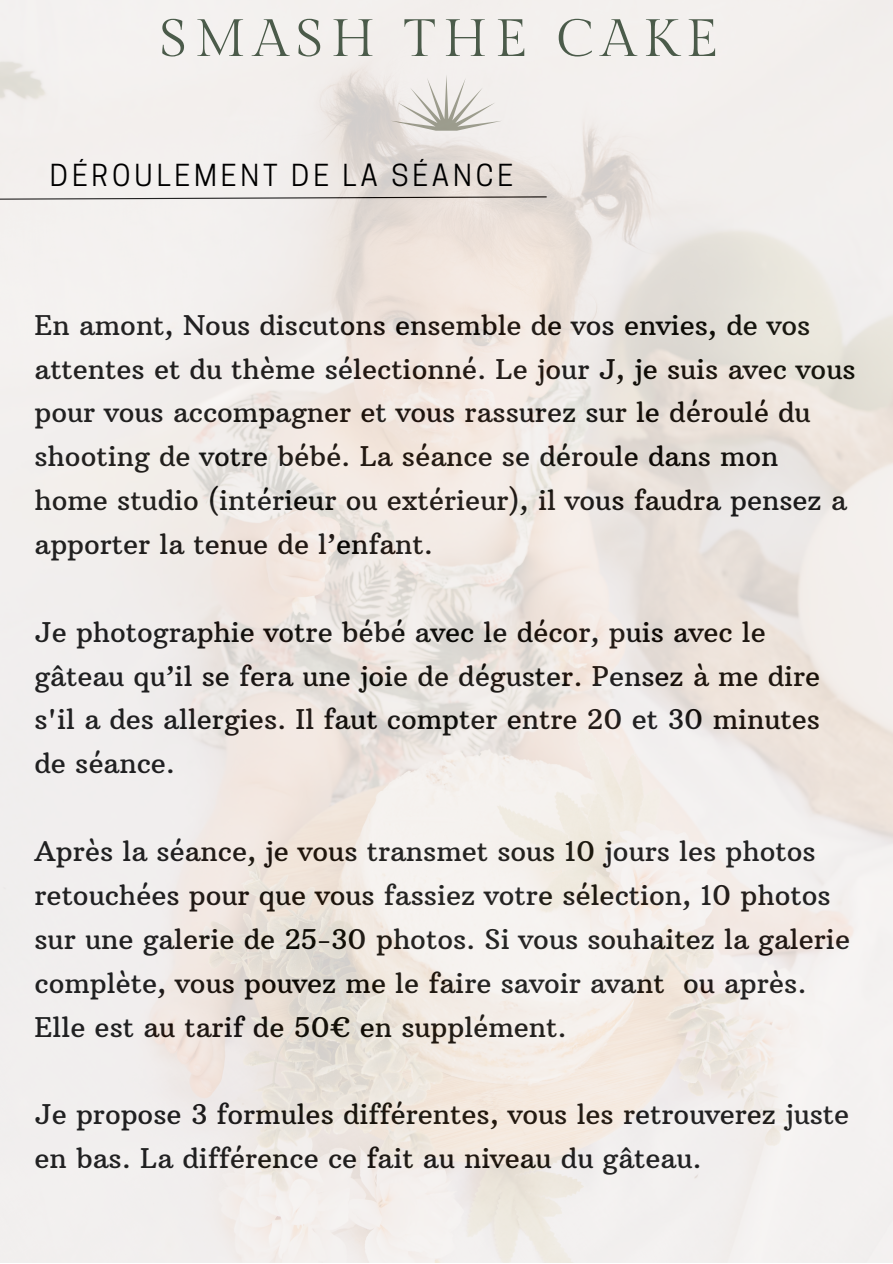
<style>
.page{position:relative;width:893px;height:1264px;background:#fff}
.page>*{position:absolute;margin:0;border:0;box-sizing:border-box;transform-origin:0 0}
.t1{font:52.5px "Gilda Display";letter-spacing:.145em;color:#4b5b4a}
.t2{font:28.5px "Cooper Hewitt";letter-spacing:.135em;color:#000}
.t3{font:27.6px/43.8px "Arbutus Slab";color:#000}
</style>
<div class="page">
<img style="left:0;top:0;width:892px;height:1262px">
<p class="t1" style="left:159px;top:9px;width:560px">SMASH THE CAKE</p>
<p class="t2" style="left:50px;top:164px;width:464px">DÉROULEMENT DE LA SÉANCE</p>
<p class="t3" style="left:34px;top:303px;width:822px">En amont, Nous discutons ensemble de vos envies, de vos attentes et du thème sélectionné. Le jour J, je suis avec vous pour vous accompagner et vous rassurez sur le déroulé du shooting de votre bébé. La séance se déroule dans mon home studio (intérieur ou extérieur), il vous faudra pensez a apporter la tenue de l’enfant.</p>
<p class="t3" style="left:34px;top:610px;width:787px">Je photographie votre bébé avec le décor, puis avec le gâteau qu’il se fera une joie de déguster. Pensez à me dire s'il a des allergies. Il faut compter entre 20 et 30 minutes de séance.</p>
<p class="t3" style="left:34px;top:829px;width:817px">Après la séance, je vous transmet sous 10 jours les photos retouchées pour que vous fassiez votre sélection, 10 photos sur une galerie de 25-30 photos. Si vous souhaitez la galerie complète, vous pouvez me le faire savoir avant ou après.<br>Elle est au tarif de 50€ en supplément.</p>
<p class="t3" style="left:34px;top:1092px;width:816px">Je propose 3 formules différentes, vous les retrouverez juste en bas. La différence ce fait au niveau du gâteau.</p>
</div>
